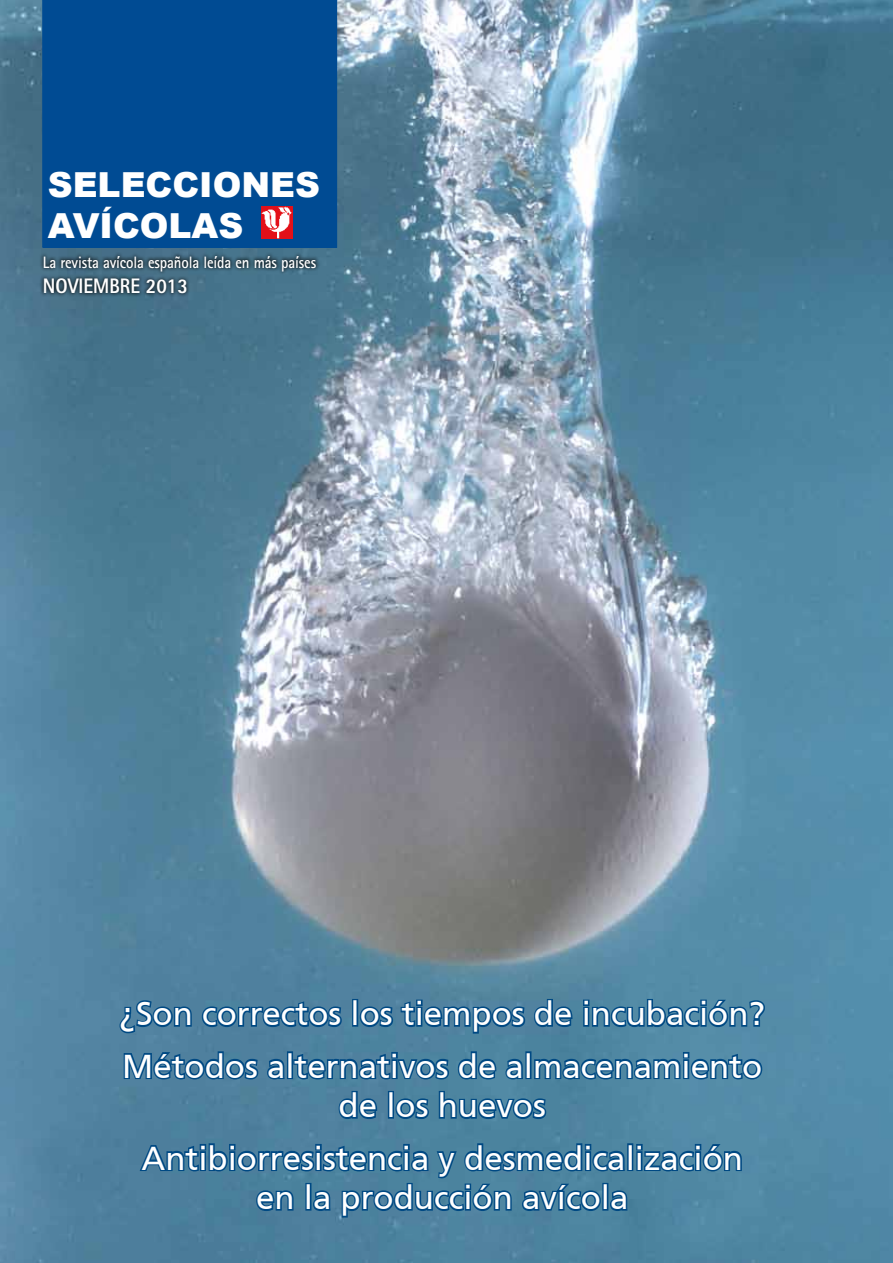
<style>
.page{position:relative;width:893px;height:1263px;background:#fff}
.page>*{position:absolute;margin:0;border:0;box-sizing:border-box;transform-origin:0 0}
.t1{font:900 34.5px/41.4px "Arial";color:#fff}
.t2{font:500 33px/52.3px "Frutiger Roman";color:#fff}
.t3{font:800 21px "Rotis Sans Serif";color:#fff;scale:.9 1}
.t4{font:700 16.5px "Rotis Sans Serif";letter-spacing:-.01em;color:#fff;scale:.9 1}
</style>
<div class="page">
<img style="left:0;top:0;width:893px;height:1263px">
<div style="left:40px;top:252px;width:280px;height:45px;background:#000;opacity:.75"></div>
<div style="left:43px;top:0;width:294px;height:247px;background:#004b93"></div>
<svg style="left:117px;top:999px;width:76px;height:36px;background:#326c95"></svg>
<svg style="left:200px;top:999px;width:144px;height:30px;background:#2b6792"></svg>
<div style="left:352px;top:999px;width:6px;height:28px;border:3px solid #004983"></div>
<svg style="left:358px;top:997px;width:216px;height:38px;background:#326d94"></svg>
<div style="left:583px;top:1007px;width:6px;height:20px;border:3px solid #004983"></div>
<div style="left:583px;top:999px;width:6px;height:7px;border:3px solid #004983"></div>
<svg style="left:590px;top:997px;width:177px;height:32px;background:#2e6d96"></svg>
<svg style="left:122px;top:1041px;width:164px;height:41px;background:#326c94"></svg>
<div style="left:287px;top:1051px;width:6px;height:28px;border:3px solid #004983"></div>
<svg style="left:292px;top:1050px;width:472px;height:83px;background:#3c779a"></svg>
<div style="left:627px;top:1143px;width:6px;height:28px;border:3px solid #004983"></div>
<div style="left:636px;top:1151px;width:6px;height:20px;border:3px solid #004983"></div>
<div style="left:636px;top:1144px;width:7px;height:6px;border:3px solid #004983"></div>
<svg style="left:642px;top:1142px;width:101px;height:32px;background:#2c6b95"></svg>
<svg style="left:137px;top:1141px;width:492px;height:84px;background:#357095"></svg>
<img style="left:261px;top:206px;width:32px;height:33px">
<p class="t1" style="left:48px;top:163px;width:274px">SELECCIONES<br>AVÍCOLAS</p>
<p class="t4" style="left:43px;top:252px;width:305px">La revista avícola española leída en más países</p>
<p class="t3" style="left:43px;top:272px;width:163px">NOVIEMBRE 2013</p>
<p class="t2" style="left:120px;top:987px;width:647px">¿Son correctos los tiempos de incubación?<br>Métodos alternativos de almacenamiento</p>
<p class="t2" style="left:142px;top:1079px;width:603px;text-align:center">de los huevos<br>Antibiorresistencia y desmedicalización</p>
<p class="t2" style="left:256px;top:1171px;width:374px">en la producción avícola</p>
</div>
